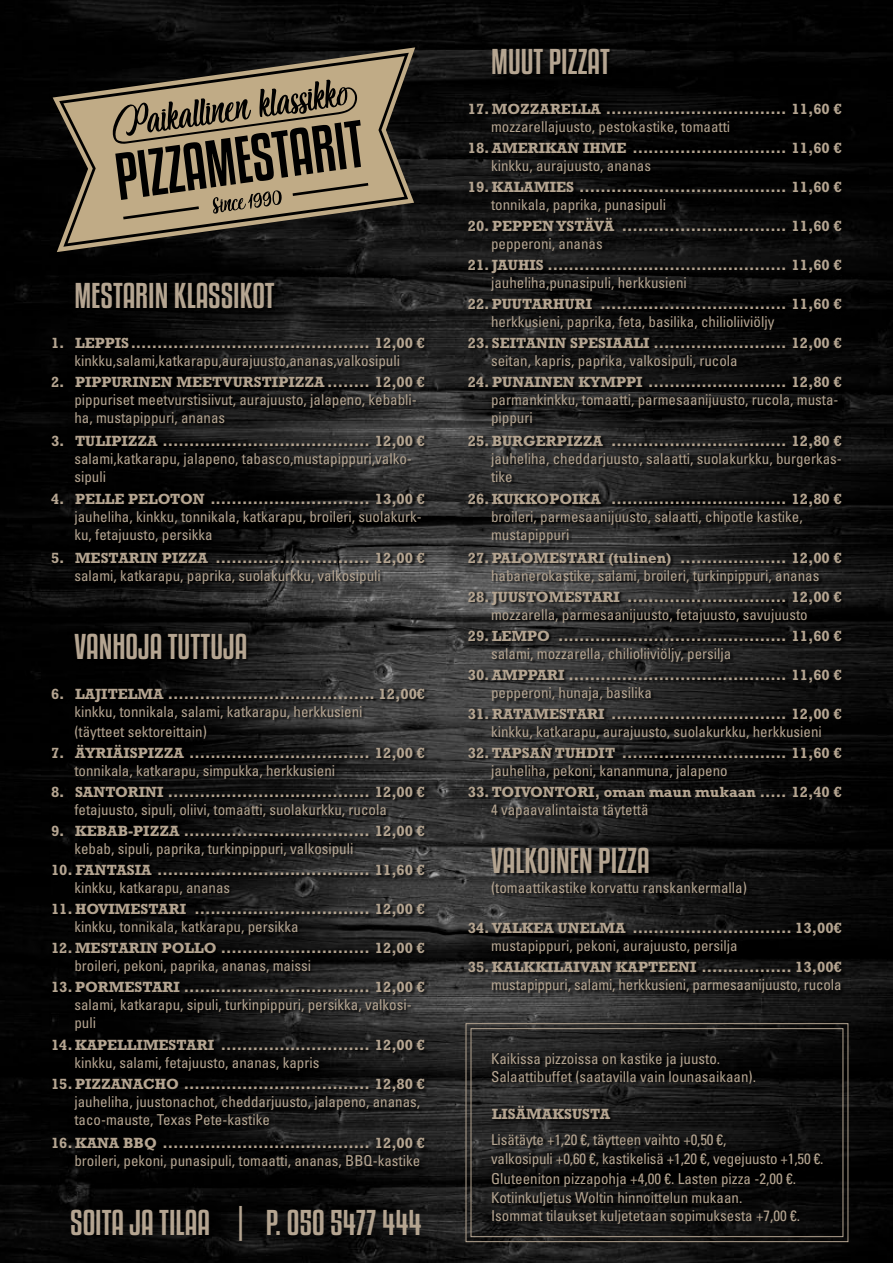
<style>
.page{position:relative;width:893px;height:1263px;background:#fff}
.page>*{position:absolute;margin:0;border:0;box-sizing:border-box;transform-origin:0 0}
.t1{font:31.5px "Kenyan Coffee Rg";color:#b5a591}
.t2{font:condensed 15px/18px "Univers LT Std";color:#b5a591}
.t3{font:700 15px "Rockwell Std";color:#b5a591}
</style>
<div class="page">
<img style="left:0;top:0;width:893px;height:1263px">
<div style="left:52px;top:50px;width:794px;height:1178px;background:#000;opacity:.75"></div>
<svg style="left:53px;top:47px;width:362px;height:205px;background:#11100e"></svg>
<svg style="left:59px;top:53px;width:350px;height:194px;background:#554c3d"></svg>
<svg style="left:108px;top:80px;width:260px;height:139px;background:#807259"></svg>
<svg style="left:465px;top:1023px;width:384px;height:220px;background:#191817"></svg>
<div style="left:470px;top:1028px;width:373px;height:209px;border:1px solid #b5a591"></div>
<h1 class="t1" style="left:74px;top:276px;width:202px">MESTARIN KLASSIKOT</h1>
<p class="t3" style="left:51px;top:334px;width:376px">1. LEPPIS............................................. 12,00 €</p>
<p class="t2" style="left:74px;top:351px;width:327px">kinkku,salami,katkarapu,aurajuusto,ananas,valkosipuli</p>
<p class="t3" style="left:51px;top:373px;width:376px">2. PIPPURINEN MEETVURSTIPIZZA ........ 12,00 €</p>
<p class="t2" style="left:74px;top:390px;width:344px">pippuriset meetvurstisiivut, aurajuusto, jalapeno, kebabli&shy;ha, mustapippuri, ananas</p>
<p class="t3" style="left:51px;top:432px;width:376px">3. TULIPIZZA ....................................... 12,00 €</p>
<p class="t2" style="left:74px;top:449px;width:339px">salami,katkarapu, jalapeno, tabasco,mustapippuri,valko&shy;sipuli</p>
<p class="t3" style="left:51px;top:490px;width:376px">4. PELLE PELOTON .............................. 13,00 €</p>
<p class="t2" style="left:74px;top:507px;width:349px">jauheliha, kinkku, tonnikala, katkarapu, broileri, suolakurk&shy;ku, fetajuusto, persikka</p>
<p class="t3" style="left:51px;top:549px;width:376px">5. MESTARIN PIZZA ............................. 12,00 €</p>
<p class="t2" style="left:74px;top:566px;width:308px">salami, katkarapu, paprika, suolakurkku, valkosipuli</p>
<h1 class="t1" style="left:74px;top:627px;width:174px">VANHOJA TUTTUJA</h1>
<p class="t3" style="left:51px;top:685px;width:376px">6. LAJITELMA ....................................... 12,00€</p>
<p class="t2" style="left:74px;top:702px;width:290px;line-height:19.5px">kinkku, tonnikala, salami, katkarapu, herkkusieni (täytteet sektoreittain)</p>
<p class="t3" style="left:51px;top:744px;width:376px">7. ÄYRIÄISPIZZA .................................. 12,00 €</p>
<p class="t2" style="left:74px;top:761px;width:262px">tonnikala, katkarapu, simpukka, herkkusieni</p>
<p class="t3" style="left:51px;top:783px;width:376px">8. SANTORINI ...................................... 12,00 €</p>
<p class="t2" style="left:74px;top:800px;width:314px">fetajuusto, sipuli, oliivi, tomaatti, suolakurkku, rucola</p>
<p class="t3" style="left:51px;top:822px;width:376px">9. KEBAB-PIZZA ................................... 12,00 €</p>
<p class="t2" style="left:74px;top:839px;width:281px">kebab, sipuli, paprika, turkinpippuri, valkosipuli</p>
<p class="t3" style="left:51px;top:861px;width:376px">10. FANTASIA ........................................ 11,60 €</p>
<p class="t2" style="left:74px;top:878px;width:157px">kinkku, katkarapu, ananas</p>
<p class="t3" style="left:51px;top:900px;width:376px">11.HOVIMESTARI ................................. 12,00 €</p>
<p class="t2" style="left:74px;top:917px;width:226px">kinkku, tonnikala, katkarapu, persikka</p>
<p class="t3" style="left:51px;top:939px;width:376px">12.MESTARIN POLLO ............................ 12,00 €</p>
<p class="t2" style="left:74px;top:956px;width:238px">broileri, pekoni, paprika, ananas, maissi</p>
<p class="t3" style="left:51px;top:978px;width:376px">13.PORMESTARI ................................... 12,00 €</p>
<p class="t2" style="left:74px;top:995px;width:339px">salami, katkarapu, sipuli, turkinpippuri, persikka, valkosi&shy;puli</p>
<p class="t3" style="left:51px;top:1036px;width:376px">14.KAPELLIMESTARI ............................ 12,00 €</p>
<p class="t2" style="left:74px;top:1053px;width:246px">kinkku, salami, fetajuusto, ananas, kapris</p>
<p class="t3" style="left:51px;top:1075px;width:376px">15.PIZZANACHO ................................... 12,80 €</p>
<p class="t2" style="left:74px;top:1092px;width:347px">jauheliha, juustonachot, cheddarjuusto, jalapeno, ananas, taco-mauste, Texas Pete-kastike</p>
<p class="t3" style="left:51px;top:1134px;width:376px">16.KANA BBQ ....................................... 12,00 €</p>
<p class="t2" style="left:74px;top:1151px;width:347px">broileri, pekoni, punasipuli, tomaatti, ananas, BBQ-kastike</p>
<h1 class="t1" style="left:70px;top:1203px;width:353px">SOITA JA TILAA | P. 050 5477 444</h1>
<h1 class="t1" style="left:491px;top:42px;width:120px">MUUT PIZZAT</h1>
<p class="t3" style="left:468px;top:100px;width:376px">17.MOZZARELLA .................................. 11,60 €</p>
<p class="t2" style="left:491px;top:117px;width:241px">mozzarellajuusto, pestokastike, tomaatti</p>
<p class="t3" style="left:468px;top:139px;width:376px">18.AMERIKAN IHME ............................. 11,60 €</p>
<p class="t2" style="left:491px;top:156px;width:161px">kinkku, aurajuusto, ananas</p>
<p class="t3" style="left:468px;top:178px;width:376px">19.KALAMIES ....................................... 11,60 €</p>
<p class="t2" style="left:491px;top:195px;width:176px">tonnikala, paprika, punasipuli</p>
<p class="t3" style="left:468px;top:217px;width:376px">20. PEPPEN YSTÄVÄ ............................... 11,60 €</p>
<p class="t2" style="left:491px;top:234px;width:113px">pepperoni, ananas</p>
<p class="t3" style="left:468px;top:256px;width:376px">21. JAUHIS ............................................. 11,60 €</p>
<p class="t2" style="left:491px;top:273px;width:197px">jauheliha,punasipuli, herkkusieni</p>
<p class="t3" style="left:468px;top:295px;width:376px">22.PUUTARHURI ................................... 11,60 €</p>
<p class="t2" style="left:491px;top:312px;width:285px">herkkusieni, paprika, feta, basilika, chilioliiviöljy</p>
<p class="t3" style="left:468px;top:334px;width:376px">23. SEITANIN SPESIAALI ......................... 12,00 €</p>
<p class="t2" style="left:491px;top:351px;width:248px">seitan, kapris, paprika, valkosipuli, rucola</p>
<p class="t3" style="left:468px;top:373px;width:376px">24. PUNAINEN KYMPPI .......................... 12,80 €</p>
<p class="t2" style="left:491px;top:390px;width:349px">parmankinkku, tomaatti, parmesaanijuusto, rucola, musta&shy;pippuri</p>
<p class="t3" style="left:468px;top:432px;width:376px">25.BURGERPIZZA ................................. 12,80 €</p>
<p class="t2" style="left:491px;top:449px;width:352px">jauheliha, cheddarjuusto, salaatti, suolakurkku, burgerkas&shy;tike</p>
<p class="t3" style="left:468px;top:490px;width:376px">26.KUKKOPOIKA ................................. 12,80 €</p>
<p class="t2" style="left:491px;top:507px;width:313px">broileri, parmesaanijuusto, salaatti, chipotle kastike, mustapippuri</p>
<p class="t3" style="left:468px;top:549px;width:376px">27.PALOMESTARI (tulinen) .................... 12,00 €</p>
<p class="t2" style="left:491px;top:566px;width:330px">habanerokastike, salami, broileri, turkinpippuri, ananas</p>
<p class="t3" style="left:468px;top:588px;width:376px">28. JUUSTOMESTARI .............................. 12,00 €</p>
<p class="t2" style="left:491px;top:605px;width:318px">mozzarella, parmesaanijuusto, fetajuusto, savujuusto</p>
<p class="t3" style="left:468px;top:627px;width:376px">29.LEMPO ........................................... 11,60 €</p>
<p class="t2" style="left:491px;top:644px;width:242px">salami, mozzarella, chilioliiviöljy, persilja</p>
<p class="t3" style="left:468px;top:666px;width:376px">30.AMPPARI ......................................... 11,60 €</p>
<p class="t2" style="left:491px;top:683px;width:162px">pepperoni, hunaja, basilika</p>
<p class="t3" style="left:468px;top:705px;width:376px">31. RATAMESTARI ................................. 12,00 €</p>
<p class="t2" style="left:491px;top:722px;width:332px">kinkku, katkarapu, aurajuusto, suolakurkku, herkkusieni</p>
<p class="t3" style="left:468px;top:744px;width:376px">32.TAPSAN TUHDIT ............................... 11,60 €</p>
<p class="t2" style="left:491px;top:761px;width:238px">jauheliha, pekoni, kananmuna, jalapeno</p>
<p class="t3" style="left:468px;top:783px;width:376px">33.TOIVONTORI, oman maun mukaan ..... 12,40 €</p>
<p class="t2" style="left:491px;top:800px;width:159px">4 vapaavalintaista täytettä</p>
<h1 class="t1" style="left:491px;top:842px;width:160px">VALKOINEN PIZZA</h1>
<p class="t2" style="left:491px;top:878px;width:257px">(tomaattikastike korvattu ranskankermalla)</p>
<p class="t3" style="left:468px;top:919px;width:376px">34.VALKEA UNELMA .............................. 13,00€</p>
<p class="t2" style="left:491px;top:936px;width:248px">mustapippuri, pekoni, aurajuusto, persilja</p>
<p class="t3" style="left:468px;top:958px;width:376px">35.KALKKILAIVAN KAPTEENI ................. 13,00€</p>
<p class="t2" style="left:491px;top:975px;width:352px">mustapippuri, salami, herkkusieni, parmesaanijuusto, rucola</p>
<p class="t2" style="left:491px;top:1049px;width:266px">Kaikissa pizzoissa on kastike ja juusto.<br>Salaattibuffet (saatavilla vain lounasaikaan).</p>
<p class="t3" style="left:492px;top:1105px;width:120px">LISÄMAKSUSTA</p>
<p class="t2" style="left:491px;top:1129px;width:334px;line-height:19.5px">Lisätäyte +1,20 €, täytteen vaihto +0,50 €,<br>valkosipuli +0,60 €, kastikelisä +1,20 €, vegejuusto +1,50 €.<br>Gluteeniton pizzapohja +4,00 €. Lasten pizza -2,00 €.<br>Kotiinkuljetus Woltin hinnoittelun mukaan.</p>
<p class="t2" style="left:491px;top:1206px;width:311px">Isommat tilaukset kuljetetaan sopimuksesta +7,00 €.</p>
</div>
